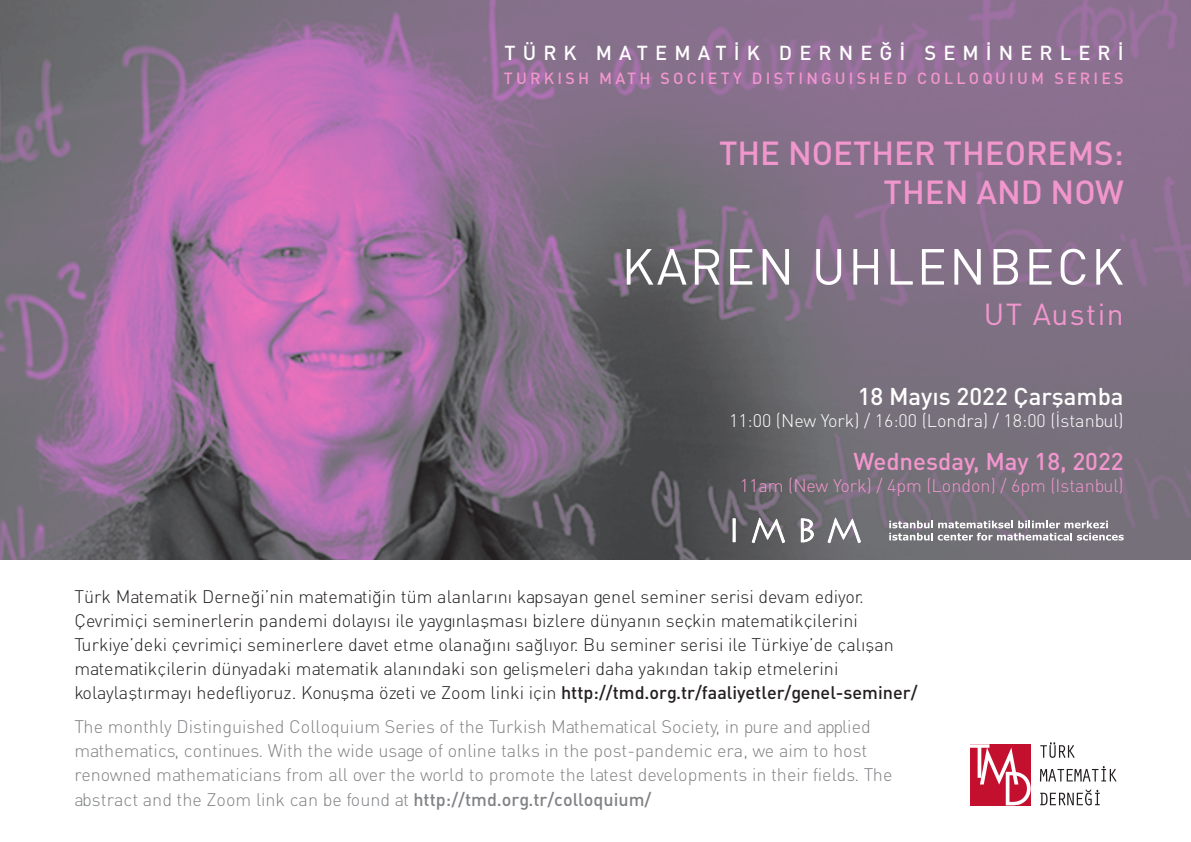
<style>
.page{position:relative;width:1191px;height:842px;background:#fff}
.page>*{position:absolute;margin:0;border:0;box-sizing:border-box;transform-origin:0 0}
.t1{font:50px "DIN Tr";letter-spacing:.05em;color:#fff}
.t2{font:32.9px "DIN Medium Tr";color:#f296ce}
.t3{font:30px "DIN Tr";letter-spacing:.05em;color:#f296ce}
.t4{font:24px "DIN Medium Tr";color:#f296ce}
.t5{font:24px "DIN Medium Tr";color:#fff}
.t6{font:20px "DIN Medium Tr";letter-spacing:.355em;color:#fff}
.t7{font:18px "DINT Light Tr";color:#231f20}
.t8{font:18px "DINT Light Tr";color:#808285}
.t9{font:18px "DINT Light Tr";color:#fff}
.t10{font:18px "DINT Light Tr";color:#f296ce}
.t11{font:16px "DIN Medium Tr";letter-spacing:.2em;color:#f296ce}
.s1{font-family:"DIN Medium Tr"}
</style>
<div class="page">
<img style="left:0;top:0;width:1191px;height:559px">
<svg style="left:1040px;top:790px;width:59px;height:15px"></svg>
<svg style="left:1040px;top:766px;width:76px;height:16px"></svg>
<svg style="left:1040px;top:742px;width:34px;height:16px"></svg>
<svg style="left:970px;top:744px;width:60px;height:61px"></svg>
<svg style="left:732px;top:518px;width:4px;height:24px"></svg>
<svg style="left:751px;top:517px;width:34px;height:26px"></svg>
<svg style="left:800px;top:518px;width:14px;height:25px"></svg>
<svg style="left:827px;top:517px;width:34px;height:26px"></svg>
<svg style="left:889px;top:521px;width:234px;height:19px"></svg>
<p class="t6" style="left:504px;top:40px;width:620px">TÜRK MATEMATİK DERNEĞİ SEMİNERLERİ</p>
<p class="t11" style="left:504px;top:68px;width:621px">TURKISH MATH SOCIETY DISTINGUISHED COLLOQUIUM SERIES</p>
<p class="t2" style="left:719px;top:132px;width:406px">THE NOETHER THEOREMS:</p>
<p class="t2" style="left:883px;top:172px;width:242px">THEN AND NOW</p>
<p class="t1" style="left:621px;top:235px;width:503px">KAREN UHLENBECK</p>
<p class="t3" style="left:983px;top:295px;width:141px">UT Austin</p>
<p class="t5" style="left:857px;top:381px;width:267px">18 Mayıs 2022 Çarşamba</p>
<p class="t9" style="left:729px;top:409px;width:396px">11:00 (New York) / 16:00 (Londra) / 18:00 (İstanbul)</p>
<p class="t4" style="left:853px;top:446px;width:271px">Wednesday, May 18, 2022</p>
<p class="t10" style="left:740px;top:474px;width:385px">11am (New York) / 4pm (London) / 6pm (Istanbul)</p>
<p class="t7" style="left:74px;top:585px;width:791px">Türk Matematik Derneği’nin matematiğin tüm alanlarını kapsayan genel seminer serisi devam ediyor.</p>
<p class="t7" style="left:74px;top:609px;width:785px">Çevrimiçi seminerlerin pandemi dolayısı ile yaygınlaşması bizlere dünyanın seçkin matematikçilerini</p>
<p class="t7" style="left:74px;top:633px;width:821px">Turkiye’deki çevrimiçi seminerlere davet etme olanağını sağlıyor. Bu seminer serisi ile Türkiye’de çalışan</p>
<p class="t7" style="left:74px;top:657px;width:765px">matematikçilerin dünyadaki matematik alanındaki son gelişmeleri daha yakından takip etmelerini</p>
<p class="t7" style="left:74px;top:681px;width:844px">kolaylaştırmayı hedefliyoruz. Konuşma özeti ve Zoom linki için <span class="s1">http://tmd.org.tr/faaliyetler/genel-seminer/</span></p>
<p class="t8" style="left:74px;top:716px;width:798px">The monthly Distinguished Colloquium Series of the Turkish Mathematical Society, in pure and applied</p>
<p class="t8" style="left:74px;top:740px;width:794px">mathematics, continues. With the wide usage of online talks in the post-pandemic era, we aim to host</p>
<p class="t8" style="left:74px;top:764px;width:819px">renowned mathematicians from all over the world to promote the latest developments in their fields. The</p>
<p class="t8" style="left:74px;top:788px;width:578px">abstract and the Zoom link can be found at <span class="s1">http://tmd.org.tr/colloquium/</span></p>
</div>
